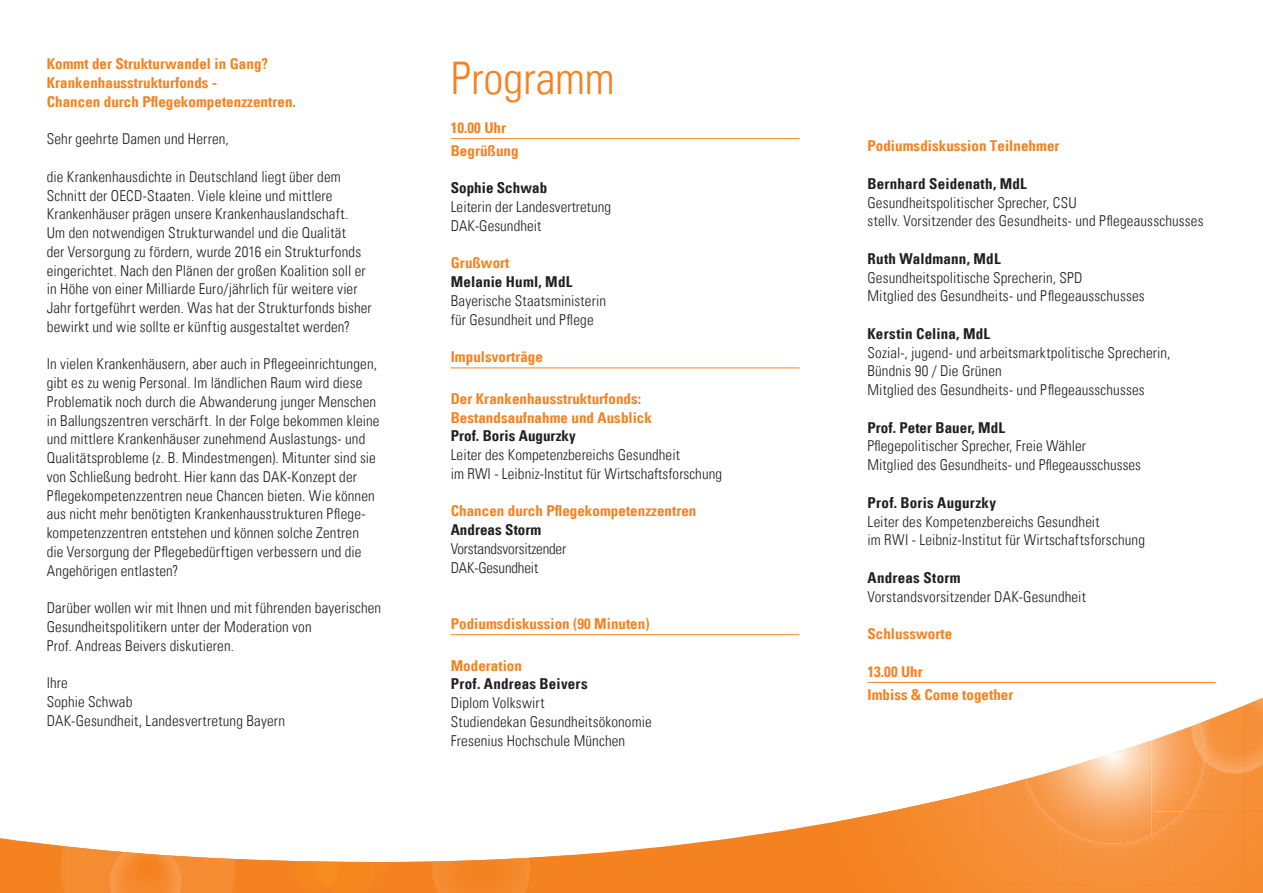
<style>
.page{position:relative;width:1263px;height:893px;background:#fff}
.page>*{position:absolute;margin:0;border:0;box-sizing:border-box;transform-origin:0 0}
.t1{font:45px "Univers Com 47 Light Cond";color:#f58220}
.t2{font:15px/18.8px "Univers Com 47 Light Cond";letter-spacing:.01em;color:#231f20}
.t3{font:15px/18.8px "Univers Com 67 Bold Cond";letter-spacing:.005em;color:#f58220}
.t4{font:15px "Univers Com 67 Bold Cond";letter-spacing:.01em;color:#231f20}
.t5{font:15px/18.8px "Univers Com 47 Light Cond";letter-spacing:-.015em;color:#231f20}
</style>
<div class="page">
<svg style="left:0;top:821px;width:836px;height:72px"></svg>
<svg style="left:836px;top:790px;width:427px;height:103px;background:#f69847"></svg>
<div style="left:982px;top:779px;width:75px;height:105px;background:#f69038"></div>
<div style="left:1170px;top:811px;width:74px;height:73px;background:#f69038"></div>
<div style="left:1057px;top:835px;width:113px;height:49px;background:#f6923c"></div>
<img style="left:1026px;top:740px;width:126px;height:104px">
<img style="left:1151px;top:740px;width:32px;height:95px">
<img style="left:1244px;top:698px;width:19px;height:113px">
<img style="left:1200px;top:705px;width:44px;height:106px">
<img style="left:1153px;top:723px;width:51px;height:88px">
<img style="left:23px;top:841px;width:233px;height:52px">
<img style="left:427px;top:855px;width:141px;height:38px">
<img style="left:71px;top:847px;width:148px;height:46px">
<img style="left:256px;top:860px;width:171px;height:33px">
<hr style="left:451px;top:138px;width:348px;height:1px;background:#f58220">
<hr style="left:451px;top:368px;width:348px;height:1px;background:#f58220">
<hr style="left:451px;top:634px;width:348px;height:1px;background:#f58220">
<hr style="left:867px;top:682px;width:348px;height:1px;background:#f58220">
<p class="t3" style="left:47px;top:54px;width:251px">Kommt der Strukturwandel in Gang?<br>Krankenhausstrukturfonds -<br>Chancen durch Pflegekompetenzzentren.</p>
<p class="t2" style="left:47px;top:130px;width:184px">Sehr geehrte Damen und Herren,</p>
<p class="t2" style="left:47px;top:167px;width:326px">die Krankenhausdichte in Deutschland liegt über dem Schnitt der OECD-Staaten. Viele kleine und mittlere Krankenhäuser prägen unsere Krankenhauslandschaft.<br>Um den notwendigen Strukturwandel und die Qualität<br>der Versorgung zu fördern, wurde 2016 ein Strukturfonds eingerichtet. Nach den Plänen der großen Koalition soll er in Höhe von einer Milliarde Euro/jährlich für weitere vier Jahr fortgeführt werden. Was hat der Strukturfonds bisher bewirkt und wie sollte er künftig ausgestaltet werden?</p>
<p class="t2" style="left:47px;top:355px;width:334px">In vielen Krankenhäusern, aber auch in Pflegeeinrichtungen, gibt es zu wenig Personal. Im ländlichen Raum wird diese Problematik noch durch die Abwanderung junger Menschen in Ballungszentren verschärft. In der Folge bekommen kleine und mittlere Krankenhäuser zunehmend Auslastungs- und Qualitätsprobleme (z. B. Mindestmengen). Mitunter sind sie von Schließung bedroht. Hier kann das DAK-Konzept der Pflegekompetenzzentren neue Chancen bieten. Wie können aus nicht mehr benötigten Krankenhausstrukturen Pflege&shy;kompetenzzentren entstehen und können solche Zentren<br>die Versorgung der Pflegebedürftigen verbessern und die Angehörigen entlasten?</p>
<p class="t2" style="left:47px;top:598px;width:336px">Darüber wollen wir mit Ihnen und mit führenden bayerischen<br>Gesundheitspolitikern unter der Moderation von<br>Prof. Andreas Beivers diskutieren.</p>
<p class="t2" style="left:47px;top:673px;width:240px">Ihre<br>Sophie Schwab<br>DAK-Gesundheit, Landesvertretung Bayern</p>
<h1 class="t1" style="left:451px;top:51px;width:166px">Programm</h1>
<p class="t3" style="left:451px;top:116px;width:69px;line-height:23px">10.00 Uhr<br>Begrüßung</p>
<p class="t4" style="left:451px;top:179px;width:98px">Sophie Schwab</p>
<p class="t2" style="left:451px;top:197px;width:162px">Leiterin der Landesvertretung<br>DAK-Gesundheit</p>
<p class="t3" style="left:451px;top:253px;width:60px">Grußwort</p>
<p class="t4" style="left:451px;top:272px;width:123px">Melanie Huml, MdL</p>
<p class="t2" style="left:451px;top:291px;width:157px">Bayerische Staatsministerin für Gesundheit und Pflege</p>
<p class="t3" style="left:451px;top:347px;width:94px">Impulsvorträge</p>
<p class="t3" style="left:451px;top:389px;width:203px">Der Krankenhausstrukturfonds:<br>Bestandsaufnahme und Ausblick</p>
<p class="t4" style="left:451px;top:427px;width:126px">Prof. Boris Augurzky</p>
<p class="t2" style="left:451px;top:445px;width:273px">Leiter des Kompetenzbereichs Gesundheit<br>im RWI - Leibniz-Institut für Wirtschaftsforschung</p>
<p class="t3" style="left:451px;top:501px;width:247px">Chancen durch Pflegekompetenzzentren</p>
<p class="t4" style="left:451px;top:520px;width:92px">Andreas Storm</p>
<p class="t5" style="left:451px;top:539px;width:117px">Vorstandsvorsitzender<br>DAK-Gesundheit</p>
<p class="t3" style="left:451px;top:614px;width:200px">Podiumsdiskussion (90 Minuten)</p>
<p class="t3" style="left:451px;top:656px;width:73px">Moderation</p>
<p class="t4" style="left:451px;top:675px;width:138px">Prof. Andreas Beivers</p>
<p class="t2" style="left:451px;top:693px;width:202px">Diplom Volkswirt<br>Studiendekan Gesundheitsökonomie<br>Fresenius Hochschule München</p>
<p class="t3" style="left:867px;top:137px;width:194px">Podiumsdiskussion Teilnehmer</p>
<p class="t4" style="left:867px;top:174px;width:161px">Bernhard Seidenath, MdL</p>
<p class="t2" style="left:867px;top:193px;width:338px">Gesundheitspolitischer Sprecher, CSU<br>stellv. Vorsitzender des Gesundheits- und Pflegeausschusses</p>
<p class="t4" style="left:867px;top:249px;width:135px">Ruth Waldmann, MdL</p>
<p class="t2" style="left:867px;top:268px;width:279px">Gesundheitspolitische Sprecherin, SPD<br>Mitglied des Gesundheits- und Pflegeausschusses</p>
<p class="t4" style="left:867px;top:324px;width:124px">Kerstin Celina, MdL</p>
<p class="t2" style="left:867px;top:343px;width:304px">Sozial-, jugend- und arbeitsmarktpolitische Sprecherin,<br>Bündnis 90 / Die Grünen<br>Mitglied des Gesundheits- und Pflegeausschusses</p>
<p class="t4" style="left:867px;top:418px;width:139px">Prof. Peter Bauer, MdL</p>
<p class="t2" style="left:867px;top:437px;width:275px">Pflegepolitischer Sprecher, Freie Wähler<br>Mitglied des Gesundheits- und Pflegeausschusses</p>
<p class="t4" style="left:867px;top:493px;width:130px">Prof. Boris Augurzky</p>
<p class="t2" style="left:867px;top:512px;width:279px">Leiter des Kompetenzbereichs Gesundheit<br>im RWI - Leibniz-Institut für Wirtschaftsforschung</p>
<p class="t4" style="left:867px;top:568px;width:95px">Andreas Storm</p>
<p class="t2" style="left:867px;top:587px;width:220px">Vorstandsvorsitzender DAK-Gesundheit</p>
<p class="t3" style="left:867px;top:624px;width:86px">Schlussworte</p>
<p class="t3" style="left:867px;top:660px;width:147px;line-height:23px">13.00 Uhr<br>Imbiss &amp; Come together</p>
</div>
